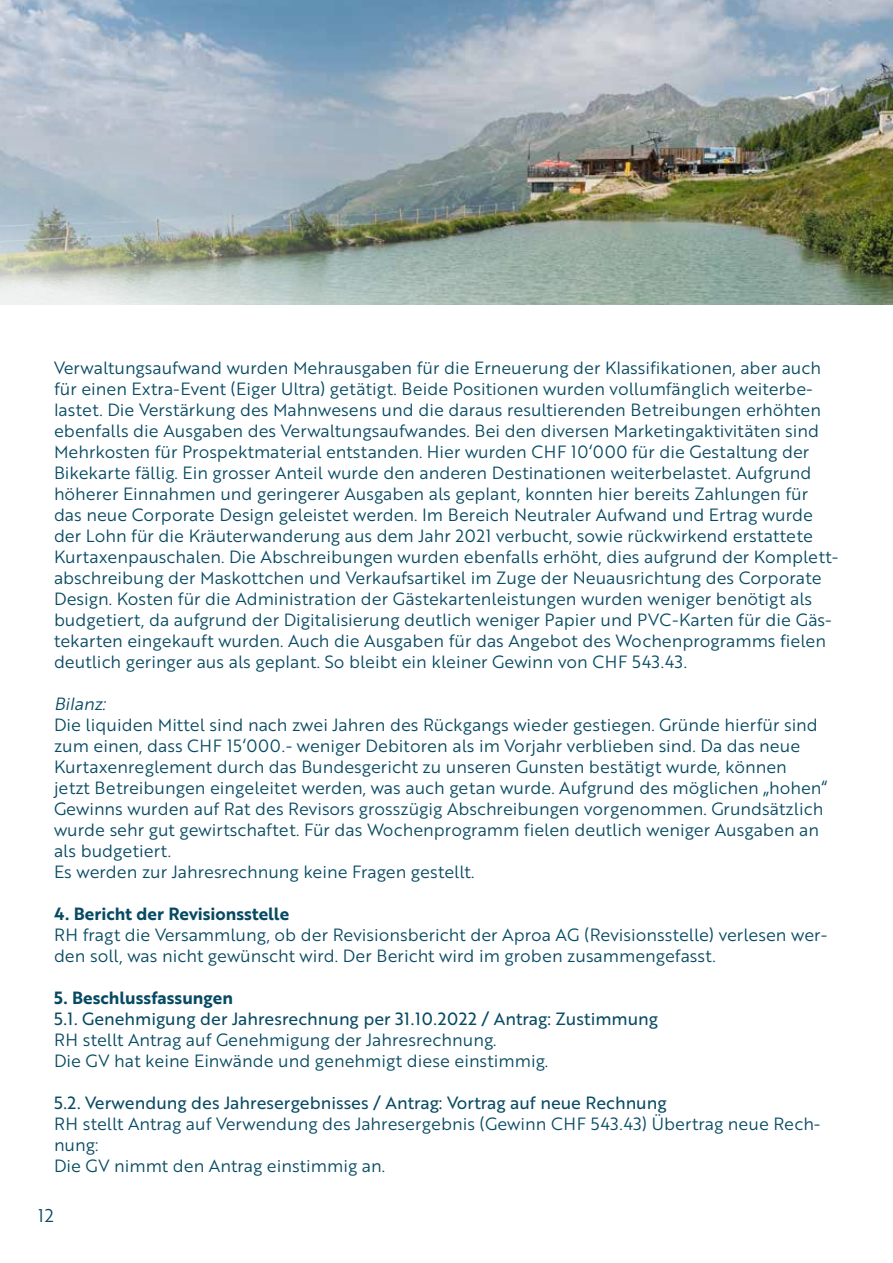
<style>
.page{position:relative;width:893px;height:1263px;background:#fff}
.page>*{position:absolute;margin:0;border:0;box-sizing:border-box;transform-origin:0 0}
.t1{font:18px "Brother 1816 Book";color:#074a63}
.t2{font:17.25px/21px "Brother 1816 Book";color:#074a63}
.t3{font:17.25px "Brother 1816 Regular";color:#074a63}
.t4{font:17.25px "Brother 1816 Bold";color:#074a63}
.t5{font:italic 17.25px "Brother 1816 Book";color:#074a63}
</style>
<div class="page">
<img style="left:0;top:0;width:893px;height:305px">
<p class="t2" style="left:54px;top:356px;width:786px">Verwaltungsaufwand wurden Mehrausgaben für die Erneuerung der Klassifikationen, aber auch für einen Extra-Event (Eiger Ultra) getätigt. Beide Positionen wurden vollumfänglich weiterbe&shy;lastet. Die Verstärkung des Mahnwesens und die daraus resultierenden Betreibungen erhöhten ebenfalls die Ausgaben des Verwaltungsaufwandes. Bei den diversen Marketingaktivitäten sind Mehrkosten für Prospektmaterial entstanden. Hier wurden CHF 10‘000 für die Gestaltung der Bikekarte fällig. Ein grosser Anteil wurde den anderen Destinationen weiterbelastet. Aufgrund höherer Einnahmen und geringerer Ausgaben als geplant, konnten hier bereits Zahlungen für das neue Corporate Design geleistet werden. Im Bereich Neutraler Aufwand und Ertrag wurde der Lohn für die Kräuterwanderung aus dem Jahr 2021 verbucht, sowie rückwirkend erstattete Kurtaxenpauschalen. Die Abschreibungen wurden ebenfalls erhöht, dies aufgrund der Komplett&shy;abschreibung der Maskottchen und Verkaufsartikel im Zuge der Neuausrichtung des Corporate Design. Kosten für die Administration der Gästekartenleistungen wurden weniger benötigt als budgetiert, da aufgrund der Digitalisierung deutlich weniger Papier und PVC-Karten für die Gäs&shy;tekarten eingekauft wurden. Auch die Ausgaben für das Angebot des Wochenprogramms fielen deutlich geringer aus als geplant. So bleibt ein kleiner Gewinn von CHF 543.43.</p>
<p class="t5" style="left:54px;top:691px;width:57px">Bilanz:</p>
<p class="t2" style="left:54px;top:713px;width:775px">Die liquiden Mittel sind nach zwei Jahren des Rückgangs wieder gestiegen. Gründe hierfür sind zum einen, dass CHF 15‘000.- weniger Debitoren als im Vorjahr verblieben sind. Da das neue Kurtaxenreglement durch das Bundesgericht zu unseren Gunsten bestätigt wurde, können<br>jetzt Betreibungen eingeleitet werden, was auch getan wurde. Aufgrund des möglichen „hohen“ Gewinns wurden auf Rat des Revisors grosszügig Abschreibungen vorgenommen. Grundsätzlich wurde sehr gut gewirtschaftet. Für das Wochenprogramm fielen deutlich weniger Ausgaben an als budgetiert.<br>Es werden zur Jahresrechnung keine Fragen gestellt.</p>
<p class="t4" style="left:54px;top:900px;width:237px">4. Bericht der Revisionsstelle</p>
<p class="t2" style="left:54px;top:923px;width:775px">RH fragt die Versammlung, ob der Revisionsbericht der Aproa AG (Revisionsstelle) verlesen wer&shy;den soll, was nicht gewünscht wird. Der Bericht wird im groben zusammengefasst.</p>
<p class="t4" style="left:54px;top:984px;width:181px">5. Beschlussfassungen</p>
<p class="t3" style="left:54px;top:1005px;width:606px">5.1. Genehmigung der Jahresrechnung per 31.10.2022 / Antrag: Zustimmung</p>
<p class="t2" style="left:54px;top:1028px;width:496px">RH stellt Antrag auf Genehmigung der Jahresrechnung.<br>Die GV hat keine Einwände und genehmigt diese einstimmig.</p>
<p class="t3" style="left:54px;top:1089px;width:614px">5.2. Verwendung des Jahresergebnisses / Antrag: Vortrag auf neue Rechnung</p>
<p class="t2" style="left:54px;top:1112px;width:768px">RH stellt Antrag auf Verwendung des Jahresergebnis (Gewinn CHF 543.43) Übertrag neue Rech&shy;nung:<br>Die GV nimmt den Antrag einstimmig an.</p>
<p class="t1" style="left:38px;top:1202px;width:17px">12</p>
</div>
